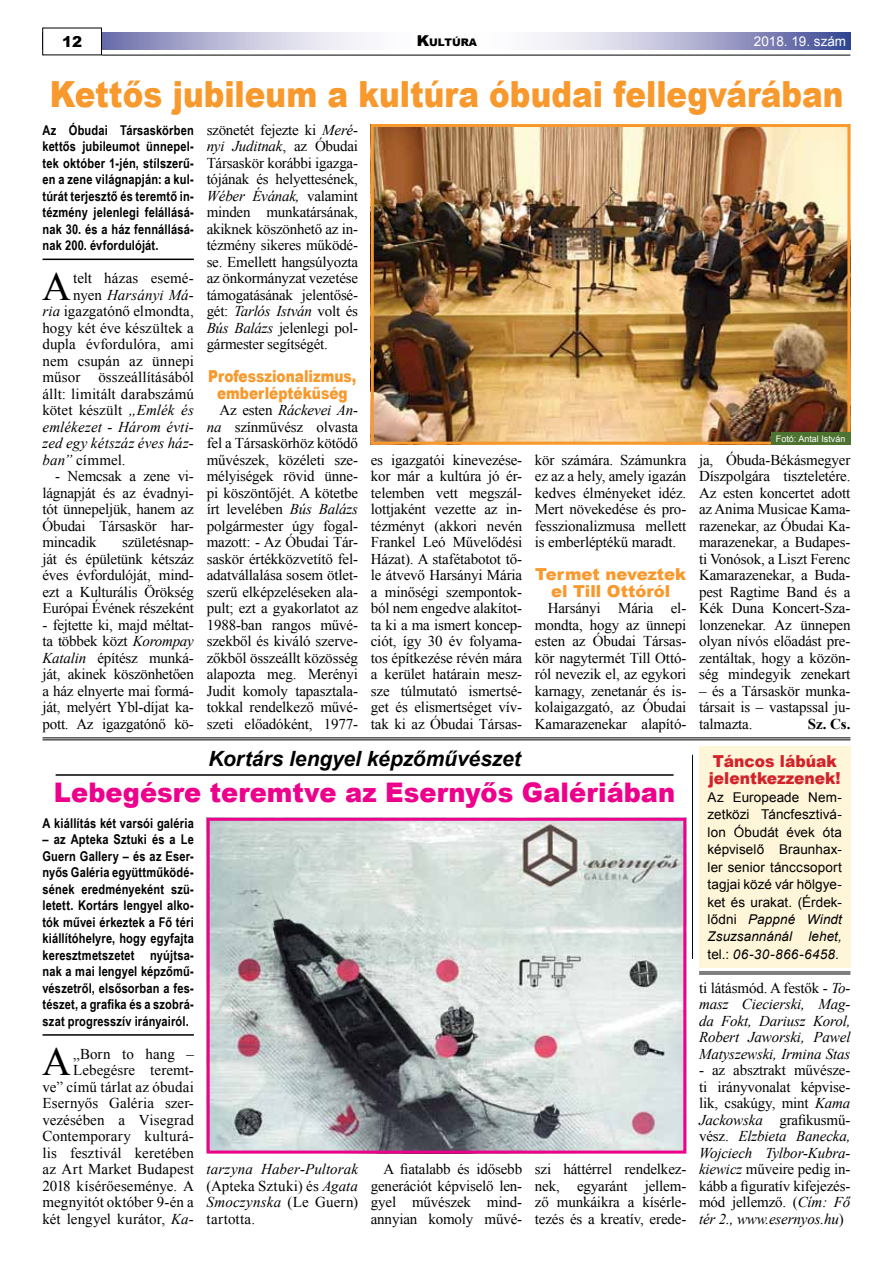
<style>
.page{position:relative;width:893px;height:1263px;background:#fff}
.page>*{position:absolute;margin:0;border:0;box-sizing:border-box;transform-origin:0 0}
.t1{font:39.9px "Times New Roman";color:#000}
.t2{font:900 36px "Arial";color:#f8992d;scale:.86 1}
.t3{font:900 27px "Arial";letter-spacing:.005em;color:#ec008c;scale:.95 1}
.t4{font:italic 700 21px "Arial";color:#000}
.t5{font:900 16.5px/16.5px "Arial";color:#f8992d;text-align:center;scale:.83 1}
.t6{font:900 16.5px/16.5px "Arial";color:#f8992d;text-align:center}
.t7{font:900 16.5px/17.4px "Arial";color:#d2232a;scale:.94 1}
.t8{font:15px/16.5px "Times New Roman";letter-spacing:-.01em;color:#000;text-align:justify}
.t9{font:italic 15px/16.5px "Times New Roman";color:#000;text-align:justify}
.t10{font:15px "Times New Roman";letter-spacing:.01em;color:#000}
.t11{font:700 15px "Times New Roman";color:#000}
.t12{font:900 15px "Arial";color:#000}
.t13{font:700 13.5px/16.5px "Arial Narrow";letter-spacing:.015em;color:#000;text-align:justify}
.t14{font:13.5px/17.5px "Arial";letter-spacing:.005em;color:#000;text-align:justify}
.t15{font:13.5px "Arial";color:#fff}
.t16{font:900 10.5px "Arial";color:#000}
.t17{font:9px "Arial";color:#fff}
.s1{font-size:15px}
.s2{font-style:normal}
.s3{font-style:italic}
</style>
<div class="page">
<svg style="left:102px;top:33px;width:748px;height:17px"></svg>
<hr style="left:102px;top:55px;width:748px;height:1px;background:#000">
<hr style="left:43px;top:259px;width:151px;height:1px;background:#000">
<img style="left:375px;top:128px;width:471px;height:313px">
<div style="left:371px;top:124px;width:479px;height:321px;border:3px solid #f8992d"></div>
<hr style="left:43px;top:1034px;width:151px;height:2px;background:#000">
<hr style="left:56px;top:774px;width:618px;height:2px;background:#000">
<img style="left:211px;top:822px;width:471px;height:327px">
<div style="left:207px;top:818px;width:479px;height:335px;border:3px solid #ec008c"></div>
<div style="left:699px;top:746px;width:151px;height:221px;background:#fff5d9"></div>
<hr style="left:699px;top:971px;width:151px;height:1px;background:#000">
<hr style="left:699px;top:973px;width:151px;height:1px;background:#000">
<hr style="left:692px;top:755px;width:1px;height:204px;background:#000">
<hr style="left:43px;top:737px;width:807px;height:1px;background:#000">
<hr style="left:43px;top:739px;width:807px;height:1px;background:#000">
<div style="left:771px;top:432px;width:79px;height:13px;background:#4d7331"></div>
<p class="t12" style="left:62px;top:31px;width:22px">12</p>
<p class="t16" style="left:417px;top:34px;width:62px"><span class="s1">K</span>ULTÚRA</p>
<p class="t15" style="left:754px;top:33px;width:94px">2018. 19. szám</p>
<h2 class="t2" style="left:50px;top:68px;width:924px">Kettős jubileum a kultúra óbudai fellegvárában</h2>
<p class="t13" style="left:43px;top:121px;width:153px">Az Óbudai Társaskörben kettős jubileumot ünnepel&shy;tek október 1-jén, stílszerű&shy;en a zene világnapján: a kul&shy;túrát terjesztő és teremtő in&shy;tézmény jelenlegi felállásá&shy;nak 30. és a ház fennállásá&shy;nak 200. évfordulóját.</p>
<h1 class="t1" style="left:42px;top:259px;width:30px">A</h1>
<p class="t10" style="left:73px;top:268px;width:122px">telt házas esemé-</p>
<p class="t9" style="left:73px;top:286px;width:122px"><span class="s2">nyen</span> Harsányi Má-</p>
<p class="t8" style="left:43px;top:303px;width:153px"><span class="s3">ria</span> igazgatónő elmondta,</p>
<p class="t8" style="left:43px;top:319px;width:153px">hogy két éve készültek a</p>
<p class="t8" style="left:43px;top:336px;width:153px">dupla évfordulóra, ami</p>
<p class="t8" style="left:43px;top:352px;width:153px">nem csupán az ünnepi</p>
<p class="t8" style="left:43px;top:369px;width:153px">műsor összeállításából</p>
<p class="t10" style="left:43px;top:383px;width:153px">állt: limitált darabszámú</p>
<p class="t8" style="left:43px;top:402px;width:153px">kötet készült <span class="s3">„Emlék és</span></p>
<p class="t9" style="left:43px;top:418px;width:153px">emlékezet - Három évti-</p>
<p class="t9" style="left:43px;top:434px;width:153px">zed egy kétszáz éves ház-</p>
<p class="t8" style="left:43px;top:451px;width:85px"><span class="s3">ban”</span> címmel.</p>
<p class="t8" style="left:43px;top:468px;width:153px;text-indent:13px">- Nemcsak a zene vi&shy;lágnapját és az évadnyi&shy;tót ünnepeljük, hanem az Óbudai Társaskör har&shy;mincadik</p>
<p class="t8" style="left:43px;top:534px;width:153px;text-indent:80px">születésnap&shy;ját és épületünk kétszáz éves évfordulóját, mind&shy;ezt a Kulturális Örökség Európai Évének részeként</p>
<p class="t8" style="left:43px;top:616px;width:153px">- fejtette ki, majd méltat&shy;ta többek közt <span class="s3">Korompay Katalin</span> építész munká&shy;ját, akinek köszönhetően a ház elnyerte mai formá&shy;ját, melyért Ybl-díjat ka&shy;pott. Az igazgatónő kö-</p>
<p class="t8" style="left:207px;top:121px;width:153px">szönetét fejezte ki <span class="s3">Meré&shy;nyi Juditnak</span>, az Óbudai Társaskör korábbi igazga&shy;tójának és helyettesének, <span class="s3">Wéber Évának,</span> valamint minden munkatársának, akiknek köszönhető az in&shy;tézmény sikeres működé&shy;se. Emellett hangsúlyozta az önkormányzat vezetése támogatásának jelentősé&shy;gét: <span class="s3">Tarlós István</span> volt és <span class="s3">Bús Balázs</span> jelenlegi pol&shy;gármester segítségét.</p>
<p class="t5" style="left:208px;top:367px;width:180px">Professzionalizmus, emberléptékűség</p>
<p class="t8" style="left:207px;top:402px;width:153px;text-indent:13px">Az esten <span class="s3">Ráckevei An&shy;na</span> színművész olvasta fel a Társaskörhöz kötődő művészek, közéleti sze&shy;mélyiségek rövid ünne&shy;pi köszöntőjét. A kötetbe írt levelében <span class="s3">Bús Balázs </span>polgármester úgy fogal&shy;mazott: - Az Óbudai Tár&shy;saskör értékközvetítő fel&shy;adatvállalása sosem ötlet&shy;szerű elképzeléseken ala&shy;pult; ezt a gyakorlatot az 1988-ban rangos művé&shy;szekből és kiváló szerve&shy;zőkből összeállt közösség alapozta meg. Merényi Judit komoly tapasztala&shy;tokkal rendelkező művé&shy;szeti előadóként, 1977-</p>
<p class="t8" style="left:371px;top:451px;width:153px">es igazgatói kinevezése&shy;kor már a kultúra jó ér&shy;telemben vett megszál&shy;lottjaként vezette az in&shy;tézményt (akkori nevén Frankel Leó Művelődési Házat). A stafétabotot tő&shy;le átvevő Harsányi Mária a minőségi szempontok&shy;ból nem engedve alakítot&shy;ta ki a ma ismert koncep&shy;ciót, így 30 év folyama&shy;tos építkezése révén mára a kerület határain mes - sze túlmutató ismertsé&shy;get és elismertséget vív&shy;tak ki az Óbudai Társas-</p>
<p class="t8" style="left:535px;top:451px;width:153px">kör számára. Számunkra ez az a hely, amely igazán kedves élményeket idéz.<br>Mert növekedése és pro&shy;fesszionalizmusa mellett is emberléptékű maradt.</p>
<p class="t6" style="left:535px;top:565px;width:153px">Termet neveztek el Till Ottóról</p>
<p class="t8" style="left:535px;top:600px;width:153px;text-indent:13px">Harsányi Mária el&shy;mondta, hogy az ünnepi esten az Óbudai Társas&shy;kör nagytermét Till Ottó&shy;ról nevezik el, az egykori karnagy, zenetanár és is&shy;kolaigazgató, az Óbudai Kamarazenekar alapító-</p>
<h3 class="t4" style="left:208px;top:744px;width:314px">Kortárs lengyel képzőművészet</h3>
<h3 class="t3" style="left:54px;top:772px;width:655px">Lebegésre teremtve az Esernyős Galériában</h3>
<p class="t13" style="left:43px;top:814px;width:153px">A kiállítás két varsói galéria</p>
<p class="t13" style="left:43px;top:830px;width:153px">– az Apteka Sztuki és a Le Guern Gallery – és az Eser&shy;nyős Galéria együttműködé&shy;sének eredményeként szü&shy;letett. Kortárs lengyel alko&shy;tók művei érkeztek a Fő téri kiállítóhelyre, hogy egyfajta keresztmetszetet nyújtsa&shy;nak a mai lengyel képzőmű&shy;vészetről, elsősorban a fes&shy;tészet, a grafika és a szobrá&shy;szat progresszív irányairól.</p>
<h1 class="t1" style="left:42px;top:1035px;width:30px">A</h1>
<p class="t8" style="left:43px;top:1045px;width:153px;text-align:right">„Born to hang –<br>Lebegésre teremt-<br>ve” című tárlat az óbudai<br>Esernyős Galéria szer&shy;vezésében a Visegrad<br>Contemporary kulturá&shy;lis fesztivál keretében az Art Market Budapest<br>2018 kísérőeseménye. A megnyitót október 9-én a két lengyel kurátor, <span class="s3">Ka-</span></p>
<p class="t9" style="left:207px;top:1160px;width:153px">tarzyna Haber-Pultorak <span class="s2">(Apteka Sztuki) és</span> Agata Smoczynska <span class="s2">(Le Guern) tartotta.</span></p>
<p class="t8" style="left:371px;top:1161px;width:153px;text-indent:13px">A fiatalabb és idősebb generációt képviselő len&shy;gyel művészek mind&shy;annyian komoly művé-</p>
<p class="t8" style="left:535px;top:1161px;width:153px">szi háttérrel rendelkez&shy;nek, egyaránt jellem&shy;ző munkáikra a kísérle&shy;tezés és a kreatív, erede-</p>
<p class="t17" style="left:776px;top:432px;width:71px">Fotó: Antal István</p>
<p class="t8" style="left:699px;top:451px;width:153px">ja, Óbuda-Békásmegyer Díszpolgára tiszteletére.<br>Az esten koncertet adott az Anima Musicae Kama&shy;razenekar, az Óbudai Ka&shy;marazenekar, a Budapes&shy;ti Vonósok, a Liszt Ferenc Kamarazenekar, a Buda&shy;pest Ragtime Band és a Kék Duna Koncert-Sza&shy;lonzenekar. Az ünnepen olyan nívós előadást pre&shy;zentáltak, hogy a közön&shy;ség mindegyik zenekart</p>
<p class="t8" style="left:699px;top:682px;width:153px">– és a Társaskör munka&shy;társait is – vastapssal ju&shy;talmazta.</p>
<p class="t11" style="left:808px;top:713px;width:44px">Sz. Cs.</p>
<p class="t7" style="left:709px;top:751px;width:142px">Táncos lábúak jelentkezzenek!</p>
<p class="t14" style="left:708px;top:788px;width:136px">Az Europeade Nem&shy;zetközi Táncfesztivá&shy;lon Óbudát évek óta képviselő Braunhax&shy;ler senior tánccsoport tagjai közé vár hölgye&shy;ket és urakat. (Érdek&shy;lődni <span class="s3">Pappné Windt Zsuzsannánál lehet, </span>tel.: <span class="s3">06-30-866-6458.</span></p>
<p class="t9" style="left:699px;top:979px;width:153px"><span class="s2">ti látásmód. A festők -</span> To&shy;masz Ciecierski, Mag&shy;da Fokt, Dariusz Korol, Robert Jaworski, Pawel Matyszewski, Irmina Stas</p>
<p class="t8" style="left:699px;top:1062px;width:153px">- az absztrakt művésze&shy;ti irányvonalat képvise&shy;lik, csakúgy, mint <span class="s3">Kama Jackowska</span> grafikusmű&shy;vész. <span class="s3">Elzbieta Banecka, Wojciech Tylbor-Kubra&shy;kiewicz</span> műveire pedig in&shy;kább a figuratív kifejezés&shy;mód jellemző. (<span class="s3">Cím: Fő tér 2., www.esernyos.hu</span>)</p>
</div>
